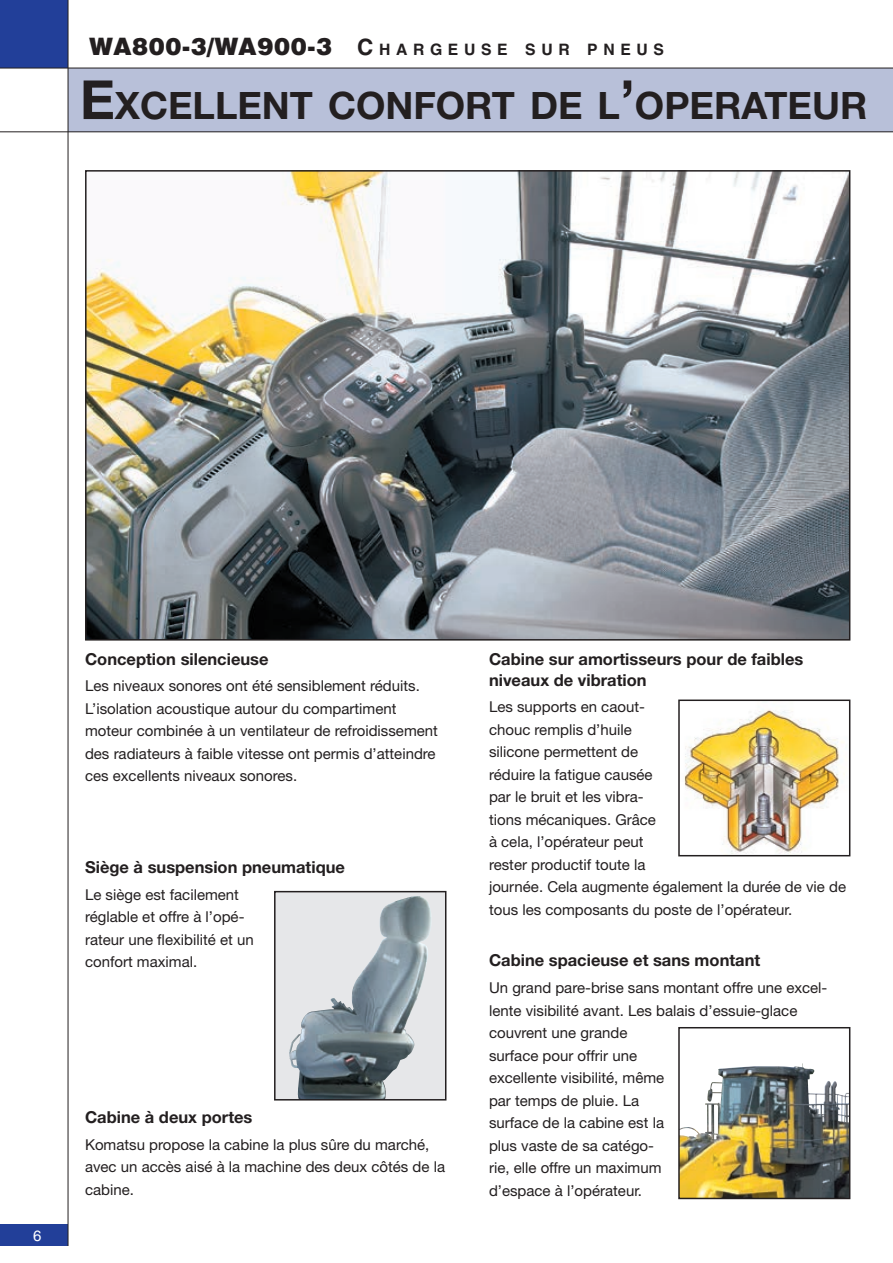
<style>
.page{position:relative;width:893px;height:1263px;background:#fff}
.page>*{position:absolute;margin:0;border:0;box-sizing:border-box;transform-origin:0 0}
.t1{font:700 37.8px "Helvetica Neue LT Pro";color:#231f20}
.t2{font:700 16.5px/21px "Helvetica Neue LT Pro";color:#231f20}
.t3{font:700 15.75px "Helvetica";letter-spacing:.355em;color:#231f20}
.t4{font:15px/22.5px "Helvetica Neue LT Pro";color:#231f20}
.t5{font:15px "Helvetica";color:#fff}
.s1{font-weight:900;font-size:24px}
.s2{font-size:22.5px}
.s3{font-size:54px}
</style>
<div class="page">
<div style="left:68px;top:68px;width:825px;height:64px;background:#b8c0d9"></div>
<div style="left:0;top:0;width:68px;height:68px;background:#223f99"></div>
<div style="left:0;top:1225px;width:68px;height:21px;background:#223f99"></div>
<hr style="left:0;top:68px;width:893px;height:1px;background:#231f20">
<hr style="left:68px;top:0;width:1px;height:1246px;background:#231f20">
<hr style="left:0;top:131px;width:893px;height:1px;background:#231f20">
<img style="left:88px;top:173px;width:759px;height:465px">
<div style="left:85px;top:170px;width:765px;height:471px;border:2px solid #231f20"></div>
<img style="left:684px;top:710px;width:161px;height:143px">
<div style="left:678px;top:699px;width:172px;height:157px;border:2px solid #231f20"></div>
<div style="left:275px;top:892px;width:171px;height:208px;background:#e6e7e9"></div>
<img style="left:289px;top:896px;width:142px;height:201px">
<div style="left:274px;top:891px;width:172px;height:209px;border:2px solid #231f20"></div>
<img style="left:681px;top:1063px;width:166px;height:133px">
<div style="left:678px;top:1027px;width:172px;height:172px;border:2px solid #231f20"></div>
<p class="t3" style="left:89px;top:40px;width:576px"><span class="s1">WA800-3/WA900-3</span> <span class="s2">C</span>HARGEUSE SUR PNEUS</p>
<h1 class="t1" style="left:80px;top:82px;width:789px"><span class="s3">E</span>XCELLENT CONFORT DE L<span class="s3">’</span>OPERATEUR</h1>
<p class="t5" style="left:33px;top:1227px;width:10px">6</p>
<p class="t2" style="left:85px;top:648px;width:185px">Conception silencieuse</p>
<p class="t4" style="left:85px;top:674px;width:354px">Les niveaux sonores ont été sensiblement réduits.<br>L’isolation acoustique autour du compartiment moteur combinée à un ventilateur de refroidissement des radiateurs à faible vitesse ont permis d’atteindre ces excellents niveaux sonores.</p>
<p class="t2" style="left:85px;top:856px;width:261px">Siège à suspension pneumatique</p>
<p class="t4" style="left:85px;top:883px;width:170px">Le siège est facilement réglable et offre à l’opé&shy;rateur une flexibilité et un confort maximal.</p>
<p class="t2" style="left:85px;top:1106px;width:169px">Cabine à deux portes</p>
<p class="t4" style="left:85px;top:1133px;width:362px">Komatsu propose la cabine la plus sûre du marché, avec un accès aisé à la machine des deux côtés de la cabine.</p>
<p class="t2" style="left:489px;top:648px;width:316px">Cabine sur amortisseurs pour de faibles niveaux de vibration</p>
<p class="t4" style="left:489px;top:695px;width:359px">Les supports en caout-<br>chouc remplis d’huile<br>silicone permettent de<br>réduire la fatigue causée<br>par le bruit et les vibra-<br>tions mécaniques. Grâce<br>à cela, l’opérateur peut<br>rester productif toute la<br>journée. Cela augmente également la durée de vie de tous les composants du poste de l’opérateur.</p>
<p class="t2" style="left:489px;top:949px;width:273px">Cabine spacieuse et sans montant</p>
<p class="t4" style="left:489px;top:976px;width:340px">Un grand pare-brise sans montant offre une excel&shy;lente visibilité avant. Les balais d’essuie-glace couvrent une grande<br>surface pour offrir une<br>excellente visibilité, même<br>par temps de pluie. La<br>surface de la cabine est la<br>plus vaste de sa catégo-<br>rie, elle offre un maximum<br>d’espace à l’opérateur.</p>
</div>
